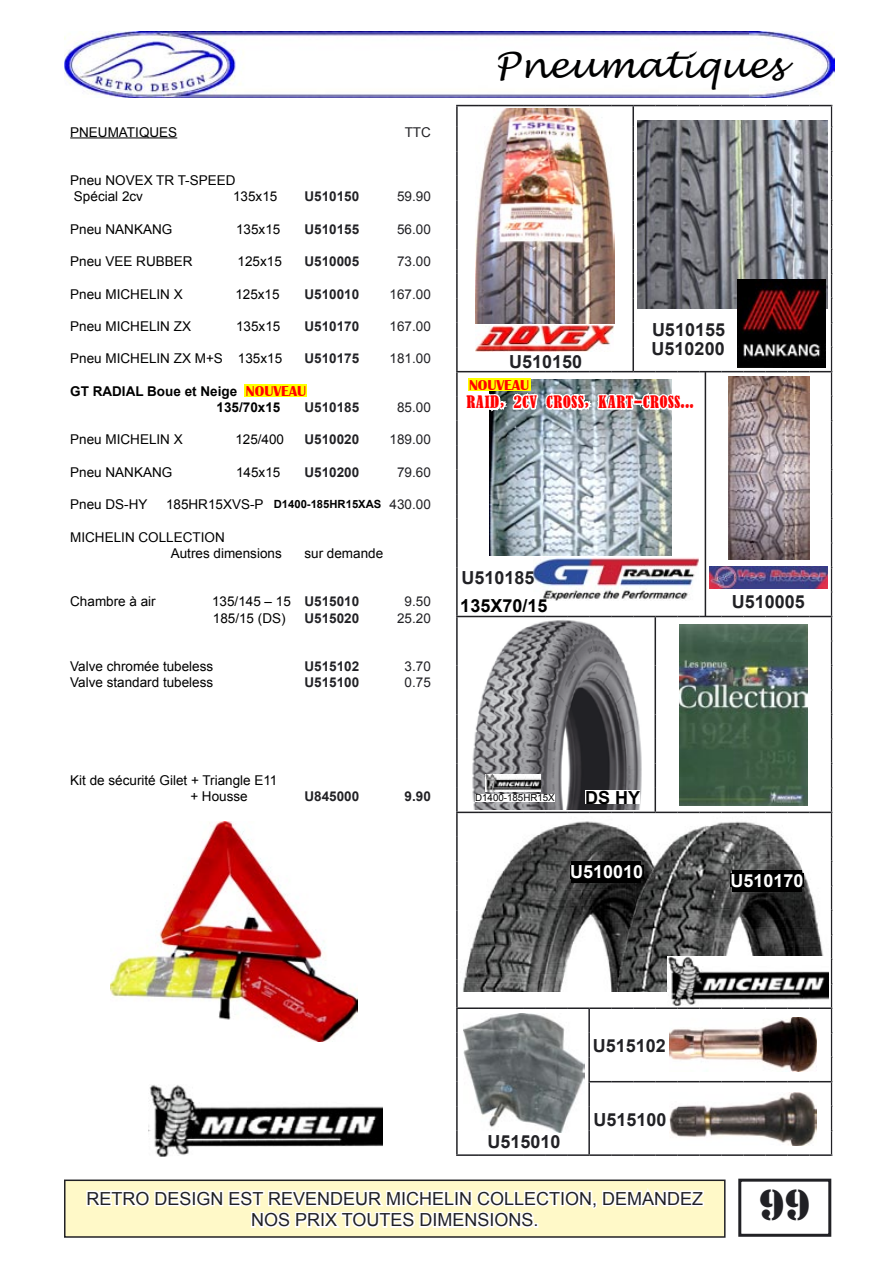
<style>
.page{position:relative;width:893px;height:1263px;background:#fff}
.page>*{position:absolute;margin:0;border:0;box-sizing:border-box;transform-origin:0 0}
.t1{font:45px "Stencil";color:#212125}
.t2{font:italic 36px "Lucida Handwriting";color:#000101}
.t3{font:18px/21.6px "Arial";color:#212125;text-align:center}
.t4{font:700 18px "Arial";color:#212125}
.t5{font:18px "Reprise Title";color:#f00}
.t6{font:700 18px "Arial";color:#fff}
.t7{font:700 18px "Arial";color:#000101}
.t8{font:700 14.85px "Britannic";color:#f00}
.t9{font:13.5px "Arial";color:#000101}
.t10{font:700 13.5px "Arial";color:#212125}
.t11{font:13.5px "Arial";color:#212125}
.t12{font:700 13.5px/16.2px "Arial";color:#000101}
.t13{font:700 11.25px "Arial";color:#000101}
.t14{font:9.75px "Arial";color:#000101}
</style>
<div class="page">
<hr style="left:456px;top:1154px;width:23px;height:2px;background:#212125">
<hr style="left:479px;top:1154px;width:22px;height:2px;background:#212125">
<hr style="left:501px;top:1154px;width:22px;height:2px;background:#212125">
<hr style="left:523px;top:1154px;width:22px;height:2px;background:#212125">
<hr style="left:545px;top:1154px;width:22px;height:2px;background:#212125">
<hr style="left:567px;top:1154px;width:22px;height:2px;background:#212125">
<hr style="left:589px;top:1154px;width:22px;height:2px;background:#212125">
<hr style="left:611px;top:1154px;width:22px;height:2px;background:#212125">
<hr style="left:633px;top:1154px;width:22px;height:2px;background:#212125">
<hr style="left:655px;top:1154px;width:22px;height:2px;background:#212125">
<hr style="left:677px;top:1154px;width:22px;height:2px;background:#212125">
<hr style="left:699px;top:1154px;width:22px;height:2px;background:#212125">
<hr style="left:721px;top:1154px;width:22px;height:2px;background:#212125">
<hr style="left:743px;top:1154px;width:22px;height:2px;background:#212125">
<hr style="left:765px;top:1154px;width:22px;height:2px;background:#212125">
<hr style="left:787px;top:1154px;width:23px;height:2px;background:#212125">
<hr style="left:810px;top:1154px;width:22px;height:2px;background:#212125">
<div style="left:738px;top:1179px;width:93px;height:58px;border:3px solid #212125"></div>
<img style="left:65px;top:32px;width:684px;height:65px">
<img style="left:749px;top:32px;width:85px;height:65px">
<hr style="left:70px;top:137px;width:107px;height:1px;background:#000101">
<img style="left:110px;top:822px;width:247px;height:219px">
<img style="left:148px;top:1085px;width:235px;height:71px">
<div style="left:65px;top:1180px;width:660px;height:57px;background:#fff9c8"></div>
<svg style="left:86px;top:1188px;width:619px;height:41px"></svg>
<div style="left:64px;top:1179px;width:661px;height:59px;border:2px solid #212125"></div>
<div style="left:245px;top:384px;width:62px;height:13px;background:#ff0"></div>
<img style="left:456px;top:105px;width:377px;height:1049px">
<div style="left:572px;top:861px;width:69px;height:22px;background:#000"></div>
<div style="left:733px;top:870px;width:69px;height:21px;background:#000"></div>
<div style="left:570px;top:865px;width:73px;height:13px;background:#000"></div>
<div style="left:730px;top:873px;width:74px;height:14px;background:#000"></div>
<p class="t9" style="left:70px;top:123px;width:109px">PNEUMATIQUES</p>
<p class="t9" style="left:70px;top:172px;width:167px">Pneu NOVEX TR T-SPEED</p>
<p class="t9" style="left:74px;top:188px;width:71px">Spécial 2cv</p>
<p class="t9" style="left:233px;top:188px;width:46px">135x15</p>
<p class="t9" style="left:70px;top:220px;width:104px">Pneu NANKANG</p>
<p class="t9" style="left:236px;top:220px;width:46px">135x15</p>
<p class="t9" style="left:70px;top:253px;width:124px">Pneu VEE RUBBER</p>
<p class="t9" style="left:238px;top:253px;width:46px">125x15</p>
<p class="t9" style="left:70px;top:285px;width:114px">Pneu MICHELIN X</p>
<p class="t9" style="left:235px;top:285px;width:46px">125x15</p>
<p class="t9" style="left:70px;top:317px;width:122px">Pneu MICHELIN ZX</p>
<p class="t9" style="left:236px;top:317px;width:46px">135x15</p>
<p class="t9" style="left:70px;top:350px;width:213px">Pneu MICHELIN ZX M+S 135x15</p>
<p class="t12" style="left:217px;top:383px;width:65px;text-indent:-146px">GT RADIAL Boue et Neige<br>135/70x15</p>
<p class="t9" style="left:70px;top:431px;width:114px">Pneu MICHELIN X</p>
<p class="t9" style="left:235px;top:431px;width:50px">125/400</p>
<p class="t9" style="left:70px;top:463px;width:104px">Pneu NANKANG</p>
<p class="t9" style="left:236px;top:463px;width:46px">145x15</p>
<p class="t9" style="left:70px;top:496px;width:79px">Pneu DS-HY</p>
<p class="t9" style="left:166px;top:496px;width:99px">185HR15XVS-P</p>
<p class="t9" style="left:70px;top:528px;width:156px">MICHELIN COLLECTION</p>
<p class="t9" style="left:171px;top:544px;width:113px">Autres dimensions</p>
<p class="t9" style="left:70px;top:593px;width:87px">Chambre à air</p>
<p class="t9" style="left:212px;top:593px;width:80px">135/145 – 15</p>
<p class="t9" style="left:213px;top:609px;width:74px">185/15 (DS)</p>
<p class="t9" style="left:70px;top:658px;width:145px">Valve chromée tubeless</p>
<p class="t9" style="left:70px;top:674px;width:145px">Valve standard tubeless</p>
<p class="t11" style="left:405px;top:123px;width:28px">TTC</p>
<p class="t11" style="left:397px;top:188px;width:35px">59.90</p>
<p class="t11" style="left:397px;top:220px;width:35px">56.00</p>
<p class="t11" style="left:397px;top:253px;width:35px">73.00</p>
<p class="t11" style="left:390px;top:285px;width:43px">167.00</p>
<p class="t11" style="left:390px;top:317px;width:43px">167.00</p>
<p class="t11" style="left:390px;top:350px;width:43px">181.00</p>
<p class="t11" style="left:397px;top:398px;width:35px">85.00</p>
<p class="t11" style="left:390px;top:431px;width:43px">189.00</p>
<p class="t11" style="left:397px;top:463px;width:35px">79.60</p>
<p class="t11" style="left:390px;top:496px;width:43px">430.00</p>
<p class="t10" style="left:304px;top:188px;width:56px">U510150</p>
<p class="t10" style="left:304px;top:220px;width:56px">U510155</p>
<p class="t10" style="left:304px;top:253px;width:56px">U510005</p>
<p class="t10" style="left:304px;top:285px;width:56px">U510010</p>
<p class="t10" style="left:304px;top:317px;width:56px">U510170</p>
<p class="t10" style="left:304px;top:350px;width:56px">U510175</p>
<p class="t10" style="left:304px;top:398px;width:56px">U510185</p>
<p class="t10" style="left:304px;top:431px;width:56px">U510020</p>
<p class="t10" style="left:304px;top:463px;width:56px">U510200</p>
<p class="t8" style="left:246px;top:383px;width:62px">NOUVEAU</p>
<p class="t13" style="left:274px;top:497px;width:109px">D1400-185HR15XAS</p>
<p class="t9" style="left:304px;top:544px;width:80px">sur demande</p>
<p class="t10" style="left:304px;top:593px;width:56px">U515010</p>
<p class="t10" style="left:304px;top:609px;width:56px">U515020</p>
<p class="t10" style="left:304px;top:658px;width:56px">U515102</p>
<p class="t10" style="left:304px;top:674px;width:56px">U515100</p>
<p class="t11" style="left:405px;top:593px;width:28px">9.50</p>
<p class="t11" style="left:397px;top:609px;width:35px">25.20</p>
<p class="t11" style="left:405px;top:658px;width:28px">3.70</p>
<p class="t11" style="left:405px;top:674px;width:28px">0.75</p>
<p class="t2" style="left:494px;top:44px;width:291px">Pneumatiques</p>
<p class="t4" style="left:509px;top:350px;width:75px">U510150</p>
<p class="t8" style="left:469px;top:377px;width:62px">NOUVEAU</p>
<p class="t4" style="left:652px;top:318px;width:75px">U510155</p>
<p class="t4" style="left:652px;top:337px;width:75px">U510200</p>
<p class="t5" style="left:466px;top:393px;width:229px">RAID, 2CV CROSS, KART-CROSS...</p>
<p class="t4" style="left:462px;top:565px;width:75px">U510185</p>
<p class="t7" style="left:460px;top:594px;width:89px">135X70/15</p>
<p class="t4" style="left:732px;top:590px;width:75px">U510005</p>
<p class="t9" style="left:70px;top:771px;width:209px">Kit de sécurité Gilet + Triangle E11</p>
<p class="t9" style="left:190px;top:787px;width:59px">+ Housse</p>
<p class="t10" style="left:304px;top:787px;width:56px">U845000</p>
<p class="t10" style="left:405px;top:787px;width:28px">9.90</p>
<p class="t14" style="left:475px;top:791px;width:81px">D1400-185HR15X</p>
<p class="t7" style="left:585px;top:785px;width:57px">DS HY</p>
<p class="t6" style="left:570px;top:860px;width:75px">U510010</p>
<p class="t6" style="left:730px;top:868px;width:75px">U510170</p>
<p class="t4" style="left:488px;top:1130px;width:75px">U515010</p>
<p class="t4" style="left:593px;top:1033px;width:75px">U515102</p>
<p class="t4" style="left:593px;top:1108px;width:75px">U515100</p>
<p class="t3" style="left:86px;top:1188px;width:618px">RETRO DESIGN EST REVENDEUR MICHELIN COLLECTION, DEMANDEZ<br>NOS PRIX TOUTES DIMENSIONS.</p>
<p class="t1" style="left:759px;top:1179px;width:53px">99</p>
</div>
